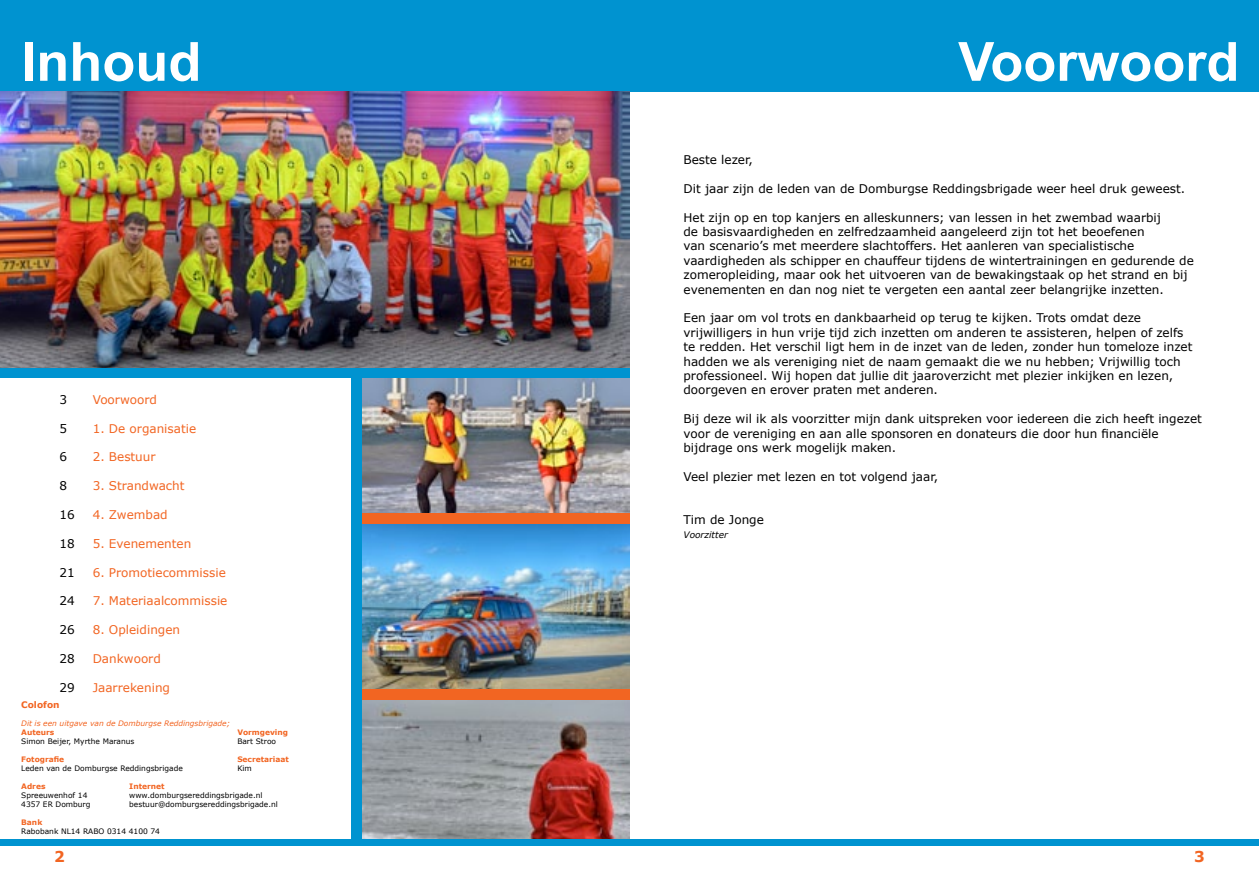
<style>
.page{position:relative;width:1259px;height:893px;background:#fff}
.page>*{position:absolute;margin:0;border:0;box-sizing:border-box;transform-origin:0 0}
.t1{font:700 54px "Arial";color:#fff}
.t2{font:700 15px "Verdana";color:#f26522}
.t3{font:12px/14.4px "Verdana";color:#000}
.t4{font:12px "Verdana";color:#f26522}
.t5{font:italic 9px "Verdana";color:#000}
.t6{font:700 9px "Verdana";color:#f26522}
.t7{font:7.5px "Verdana";color:#000}
.t8{font:700 7.5px "Verdana";color:#f26522}
.t9{font:italic 7.5px "Verdana";color:#f26522}
</style>
<div class="page">
<div style="left:629px;top:0;width:630px;height:91px;background:#0093d0"></div>
<div style="left:0;top:0;width:629px;height:91px;background:#0093d0"></div>
<div style="left:0;top:368px;width:629px;height:10px;background:#0093d0"></div>
<img style="left:0;top:91px;width:629px;height:277px">
<img style="left:362px;top:379px;width:267px;height:134px">
<img style="left:362px;top:524px;width:267px;height:165px">
<div style="left:361px;top:513px;width:268px;height:11px;background:#f26522"></div>
<img style="left:362px;top:694px;width:268px;height:145px">
<div style="left:361px;top:689px;width:268px;height:10px;background:#f26522"></div>
<div style="left:0;top:839px;width:1259px;height:6px;background:#0093d0"></div>
<div style="left:351px;top:379px;width:11px;height:463px;background:#0093d0"></div>
<h1 class="t1" style="left:21px;top:26px;width:181px">Inhoud</h1>
<p class="t3" style="left:60px;top:392px;width:9px">3</p>
<p class="t3" style="left:60px;top:421px;width:9px">5</p>
<p class="t3" style="left:60px;top:450px;width:9px">6</p>
<p class="t3" style="left:60px;top:479px;width:9px">8</p>
<p class="t3" style="left:60px;top:508px;width:17px">16</p>
<p class="t3" style="left:60px;top:536px;width:17px">18</p>
<p class="t3" style="left:60px;top:565px;width:17px">21</p>
<p class="t3" style="left:60px;top:594px;width:17px">24</p>
<p class="t3" style="left:60px;top:623px;width:17px">26</p>
<p class="t3" style="left:60px;top:652px;width:17px">28</p>
<p class="t3" style="left:60px;top:680px;width:17px">29</p>
<p class="t4" style="left:93px;top:392px;width:66px">Voorwoord</p>
<p class="t4" style="left:93px;top:421px;width:105px">1. De organisatie</p>
<p class="t4" style="left:93px;top:449px;width:64px">2. Bestuur</p>
<p class="t4" style="left:93px;top:478px;width:93px">3. Strandwacht</p>
<p class="t4" style="left:93px;top:507px;width:77px">4. Zwembad</p>
<p class="t4" style="left:93px;top:536px;width:100px">5. Evenementen</p>
<p class="t4" style="left:93px;top:565px;width:135px">6. Promotiecommissie</p>
<p class="t4" style="left:93px;top:593px;width:136px">7. Materiaalcommissie</p>
<p class="t4" style="left:93px;top:622px;width:89px">8. Opleidingen</p>
<p class="t4" style="left:93px;top:651px;width:70px">Dankwoord</p>
<p class="t4" style="left:93px;top:680px;width:79px">Jaarrekening</p>
<p class="t6" style="left:21px;top:699px;width:40px">Colofon</p>
<p class="t9" style="left:21px;top:718px;width:210px">Dit is een uitgave van de Domburgse Reddingsbrigade;</p>
<p class="t8" style="left:21px;top:727px;width:35px">Auteurs</p>
<p class="t8" style="left:237px;top:727px;width:52px">Vormgeving</p>
<p class="t7" style="left:21px;top:736px;width:115px">Simon Beijer, Myrthe Maranus</p>
<p class="t7" style="left:237px;top:736px;width:40px">Bart Stroo</p>
<p class="t8" style="left:21px;top:754px;width:45px">Fotografie</p>
<p class="t8" style="left:237px;top:754px;width:53px">Secretariaat</p>
<p class="t7" style="left:21px;top:763px;width:163px">Leden van de Domburgse Reddingsbrigade</p>
<p class="t7" style="left:237px;top:763px;width:16px">Kim</p>
<p class="t8" style="left:21px;top:781px;width:26px">Adres</p>
<p class="t8" style="left:129px;top:781px;width:37px">Internet</p>
<p class="t7" style="left:21px;top:790px;width:68px">Spreeuwenhof 14</p>
<p class="t7" style="left:129px;top:790px;width:135px">www.domburgsereddingsbrigade.nl</p>
<p class="t7" style="left:21px;top:799px;width:71px">4357 ER Domburg</p>
<p class="t7" style="left:129px;top:799px;width:150px">bestuur@domburgsereddingsbrigade.nl</p>
<p class="t8" style="left:21px;top:817px;width:23px">Bank</p>
<p class="t7" style="left:21px;top:826px;width:140px">Rabobank NL14 RABO 0314 4100 74</p>
<p class="t2" style="left:54px;top:847px;width:12px">2</p>
<h1 class="t1" style="left:958px;top:26px;width:283px">Voorwoord</h1>
<p class="t3" style="left:683px;top:153px;width:71px">Beste lezer,</p>
<p class="t3" style="left:683px;top:181px;width:503px">Dit jaar zijn de leden van de Domburgse Reddingsbrigade weer heel druk geweest.</p>
<p class="t3" style="left:683px;top:210px;width:512px">Het zijn op en top kanjers en alleskunners; van lessen in het zwembad waarbij<br>de basisvaardigheden en zelfredzaamheid aangeleerd zijn tot het beoefenen<br>van scenario’s met meerdere slachtoffers. Het aanleren van specialistische vaardigheden als schipper en chauffeur tijdens de wintertrainingen en gedurende de zomeropleiding, maar ook het uitvoeren van de bewakingstaak op het strand en bij evenementen en dan nog niet te vergeten een aantal zeer belangrijke inzetten.</p>
<p class="t3" style="left:683px;top:311px;width:510px">Een jaar om vol trots en dankbaarheid op terug te kijken. Trots omdat deze vrijwilligers in hun vrije tijd zich inzetten om anderen te assisteren, helpen of zelfs te redden. Het verschil ligt hem in de inzet van de leden, zonder hun tomeloze inzet hadden we als vereniging niet de naam gemaakt die we nu hebben; Vrijwillig toch professioneel. Wij hopen dat jullie dit jaaroverzicht met plezier inkijken en lezen, doorgeven en erover praten met anderen.</p>
<p class="t3" style="left:683px;top:412px;width:520px">Bij deze wil ik als voorzitter mijn dank uitspreken voor iedereen die zich heeft ingezet voor de vereniging en aan alle sponsoren en donateurs die door hun financiële bijdrage ons werk mogelijk maken.</p>
<p class="t3" style="left:683px;top:469px;width:256px">Veel plezier met lezen en tot volgend jaar,</p>
<p class="t3" style="left:683px;top:513px;width:82px">Tim de Jonge</p>
<p class="t5" style="left:683px;top:529px;width:46px">Voorzitter</p>
<p class="t2" style="left:1194px;top:847px;width:12px">3</p>
</div>
